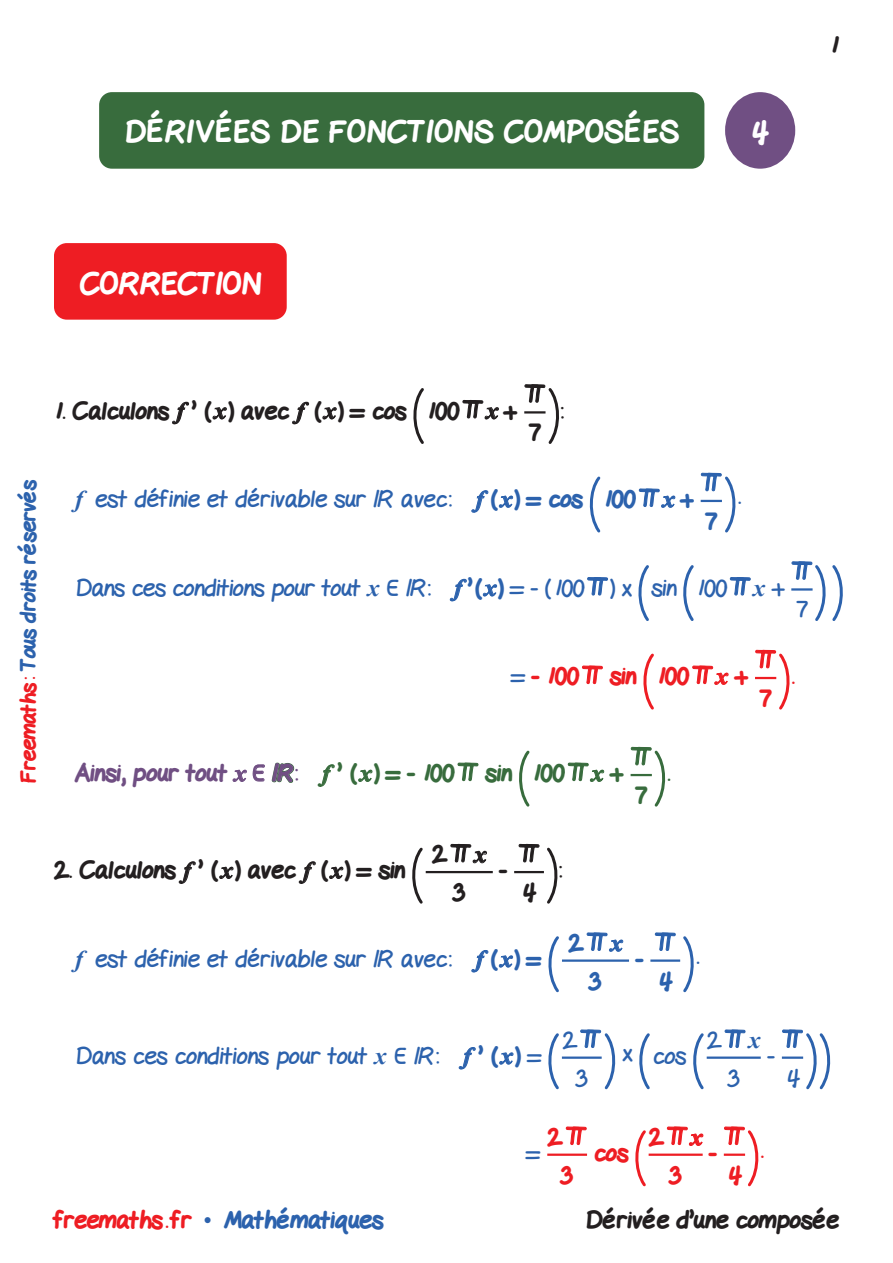
<style>
.page{position:relative;width:893px;height:1263px;background:#fff}
.page>*{position:absolute;margin:0;border:0;box-sizing:border-box;transform-origin:0 0}
.t1{font:800 30px "Gel Pen";letter-spacing:.02em;color:#fff}
.t2{font:800 30px "Gel Pen";color:#fff}
.Texte{font:24px "Gel Pen";color:#2c62ad}
.Texte-Ennonce{font:800 24px "Gel Pen";color:#231f20}
.Texte-2{font:800 24px "Gel Pen";color:#2c62ad}
.Texte-3{font:800 24px "Gel Pen";letter-spacing:-.005em;color:#704f83}
.Texte-4{font:800 24px "Gel Pen";letter-spacing:-.005em;color:#ee1d23}
.Texte-5{font:800 24px "Gel Pen";letter-spacing:-.005em;color:#386c3d}
.Texte-Ennonce-2{font:24px "Gel Pen";color:#2c62ad}
.Texte-Ennonce-3{font:800 24px "Gel Pen";color:#ee1d23}
.Texte-Ennonce-4{font:800 24px "Gel Pen";color:#2c62ad}
.Texte-6{font:800 24px "Gel Pen";color:#231f20}
.Texte-Ennonce-5{font:800 24px "Gel Pen";color:#386c3d}
.t3{font:800 21px "Gel Pen";letter-spacing:-.01em;color:#2c62ad}
.s1{color:#ee1d23}
.s2{font-family:"Times New Roman";font-weight:700;font-style:italic}
.s3{font-weight:800}
.s4{font-weight:400;color:#2c62ad}
.s5{color:#386c3d}
.s6{font-family:"Times New Roman";font-weight:700;font-style:italic;color:#386c3d}
.s7{font-family:"Times New Roman";font-weight:400}
</style>
<div class="page">
<div style="left:54px;top:243px;width:233px;height:77px;background:#ee1d23;border-radius:13px"></div>
<svg style="left:413px;top:388px;width:11px;height:56px"></svg>
<svg style="left:462px;top:399px;width:22px;height:20px"></svg>
<svg style="left:524px;top:384px;width:35px;height:60px"></svg>
<svg style="left:589px;top:476px;width:12px;height:57px"></svg>
<svg style="left:638px;top:488px;width:22px;height:19px"></svg>
<svg style="left:700px;top:472px;width:36px;height:61px"></svg>
<svg style="left:587px;top:577px;width:21px;height:19px"></svg>
<svg style="left:638px;top:565px;width:11px;height:56px"></svg>
<svg style="left:683px;top:565px;width:11px;height:56px"></svg>
<svg style="left:729px;top:577px;width:22px;height:19px"></svg>
<svg style="left:791px;top:561px;width:52px;height:60px"></svg>
<svg style="left:582px;top:665px;width:21px;height:20px"></svg>
<svg style="left:643px;top:653px;width:11px;height:57px"></svg>
<svg style="left:692px;top:665px;width:22px;height:20px"></svg>
<svg style="left:755px;top:649px;width:35px;height:61px"></svg>
<svg style="left:457px;top:762px;width:22px;height:20px"></svg>
<svg style="left:519px;top:750px;width:11px;height:57px"></svg>
<svg style="left:567px;top:762px;width:22px;height:20px"></svg>
<svg style="left:630px;top:746px;width:36px;height:61px"></svg>
<svg style="left:412px;top:847px;width:11px;height:57px"></svg>
<hr style="left:426px;top:871px;width:67px;height:2px;background:#231f20">
<svg style="left:450px;top:843px;width:22px;height:20px"></svg>
<hr style="left:514px;top:871px;width:30px;height:2px;background:#231f20">
<svg style="left:518px;top:843px;width:40px;height:61px"></svg>
<svg style="left:548px;top:936px;width:11px;height:57px"></svg>
<hr style="left:562px;top:959px;width:67px;height:3px;background:#2c62ad">
<svg style="left:586px;top:932px;width:22px;height:19px"></svg>
<hr style="left:650px;top:959px;width:30px;height:3px;background:#2c62ad">
<svg style="left:654px;top:932px;width:40px;height:61px"></svg>
<svg style="left:548px;top:1033px;width:14px;height:57px"></svg>
<hr style="left:562px;top:1056px;width:40px;height:3px;background:#2c62ad">
<svg style="left:579px;top:1029px;width:37px;height:61px"></svg>
<svg style="left:639px;top:1033px;width:11px;height:57px"></svg>
<svg style="left:693px;top:1033px;width:11px;height:57px"></svg>
<hr style="left:707px;top:1056px;width:54px;height:3px;background:#2c62ad">
<svg style="left:724px;top:1029px;width:22px;height:19px"></svg>
<svg style="left:781px;top:1029px;width:50px;height:61px"></svg>
<hr style="left:547px;top:1153px;width:40px;height:3px;background:#ee1d23">
<svg style="left:565px;top:1126px;width:22px;height:20px"></svg>
<svg style="left:635px;top:1130px;width:14px;height:57px"></svg>
<hr style="left:649px;top:1153px;width:54px;height:3px;background:#ee1d23">
<svg style="left:666px;top:1126px;width:22px;height:20px"></svg>
<svg style="left:723px;top:1126px;width:36px;height:61px"></svg>
<div style="left:725px;top:92px;width:70px;height:77px;background:#704f83;border-radius:50%"></div>
<div style="left:99px;top:92px;width:605px;height:77px;background:#386c3d;border-radius:13px"></div>
<p class="t1" style="left:125px;top:109px;width:556px">DÉRIVÉES DE FONCTIONS COMPOSÉES</p>
<p class="t1" style="left:750px;top:109px;width:20px">4</p>
<p class="Texte-Ennonce" style="left:830px;top:26px;width:10px">1</p>
<p class="t2" style="left:80px;top:260px;width:183px">CORRECTION</p>
<p class="t3" style="left:12px;top:783px;width:305px;rotate:-90deg"><span class="s1">Freemaths:</span> Tous droits réservés</p>
<p class="Texte-Ennonce" style="left:54px;top:392px;width:465px">1. Calculons <span class="s2">f</span> ’ (<span class="s2">x</span>) avec <span class="s2">f</span> (<span class="s2">x</span>) = cos 100 <span class="s2">x</span> +</p>
<p class="Texte-Ennonce" style="left:529px;top:413px;width:14px">7</p>
<p class="Texte-Ennonce" style="left:559px;top:392px;width:6px">:</p>
<p class="Texte" style="left:75px;top:479px;width:620px"><span class="s2">f</span> est définie et dérivable sur ¨ avec: <span class="s2">f</span> <span class="s3">(</span><span class="s2">x</span><span class="s3">) = cos 100</span> <span class="s2">x</span> <span class="s3">+</span></p>
<p class="Texte-Ennonce-4" style="left:705px;top:502px;width:14px">7</p>
<p class="Texte-2" style="left:738px;top:477px;width:4px">.</p>
<p class="Texte" style="left:75px;top:568px;width:711px">Dans ces conditions pour tout <span class="s2">x</span> ı ¨: <span class="s2">f</span> <span class="s3">’(</span><span class="s2">x</span><span class="s3">)</span> = - (100 ) x sin 100 <span class="s2">x</span> +</p>
<p class="Texte-Ennonce-2" style="left:796px;top:589px;width:13px">7</p>
<p class="Texte-4" style="left:512px;top:657px;width:69px"><span class="s4">=</span> - 100</p>
<p class="Texte-4" style="left:610px;top:657px;width:140px">sin 100 <span class="s2">x</span> +</p>
<p class="Texte-Ennonce-3" style="left:760px;top:679px;width:14px">7</p>
<p class="Texte-4" style="left:792px;top:657px;width:4px">.</p>
<p class="Texte-3" style="left:75px;top:754px;width:381px">Ainsi, pour tout <span class="s2">x</span> ı <span class="s5">¨</span>: <span class="s6">f</span> <span class="s5">’ (</span><span class="s6">x</span><span class="s5">) = - 100</span></p>
<p class="Texte-5" style="left:486px;top:754px;width:140px">sin 100 <span class="s2">x</span> +</p>
<p class="Texte-Ennonce-5" style="left:635px;top:776px;width:14px">7</p>
<p class="Texte-5" style="left:668px;top:754px;width:4px">.</p>
<p class="Texte-Ennonce" style="left:54px;top:851px;width:353px">2. Calculons <span class="s2">f</span> ’ (<span class="s2">x</span>) avec <span class="s2">f</span> (<span class="s2">x</span>) = sin</p>
<p class="Texte-6" style="left:432px;top:835px;width:56px">2 <span class="s2">x</span></p>
<p class="Texte-Ennonce" style="left:453px;top:873px;width:13px">3</p>
<p class="Texte-Ennonce" style="left:500px;top:851px;width:9px">-</p>
<p class="Texte-Ennonce" style="left:522px;top:873px;width:16px">4</p>
<p class="Texte" style="left:75px;top:939px;width:468px"><span class="s2">f</span> est définie et dérivable sur ¨ avec: <span class="s2">f</span> <span class="s3">(</span><span class="s2">x</span><span class="s3">) =</span></p>
<p class="Texte-Ennonce" style="left:557px;top:851px;width:6px">:</p>
<p class="Texte-2" style="left:568px;top:924px;width:56px">2 <span class="s2">x</span></p>
<p class="Texte-Ennonce-4" style="left:590px;top:961px;width:13px">3</p>
<p class="Texte-2" style="left:636px;top:940px;width:9px">-</p>
<p class="Texte-Ennonce-4" style="left:658px;top:961px;width:16px">4</p>
<p class="Texte-2" style="left:697px;top:937px;width:4px">.</p>
<p class="Texte" style="left:75px;top:1036px;width:468px">Dans ces conditions pour tout <span class="s2">x</span> ı ¨: <span class="s2">f</span> <span class="s3">’ (</span><span class="s2">x</span><span class="s3">)</span> =</p>
<p class="Texte" style="left:562px;top:1020px;width:16px">2</p>
<p class="Texte-Ennonce-2" style="left:576px;top:1057px;width:13px">3</p>
<p class="Texte" style="left:622px;top:1036px;width:65px">x cos</p>
<p class="Texte" style="left:707px;top:1020px;width:55px">2 <span class="s2">x</span></p>
<p class="Texte-Ennonce-2" style="left:728px;top:1057px;width:13px">3</p>
<p class="Texte" style="left:768px;top:1036px;width:8px">-</p>
<p class="Texte-Ennonce-2" style="left:785px;top:1057px;width:16px">4</p>
<p class="Texte-4" style="left:548px;top:1118px;width:17px">2</p>
<p class="Texte-Ennonce-3" style="left:561px;top:1155px;width:13px">3</p>
<p class="Texte" style="left:527px;top:1133px;width:15px">=</p>
<p class="Texte-4" style="left:594px;top:1134px;width:36px">cos</p>
<p class="Texte-4" style="left:649px;top:1118px;width:55px">2 <span class="s2">x</span></p>
<p class="Texte-Ennonce-3" style="left:670px;top:1155px;width:13px">3</p>
<p class="Texte-4" style="left:710px;top:1134px;width:9px">-</p>
<p class="Texte-Ennonce-3" style="left:727px;top:1155px;width:16px">4</p>
<p class="Texte-4" style="left:761px;top:1131px;width:4px">.</p>
<p class="Texte-2" style="left:54px;top:1201px;width:331px"><span class="s1">freemaths . fr</span> <span class="s7">•</span> Mathématiques</p>
<p class="Texte-Ennonce" style="left:585px;top:1201px;width:255px">Dérivée d’une composée</p>
</div>
